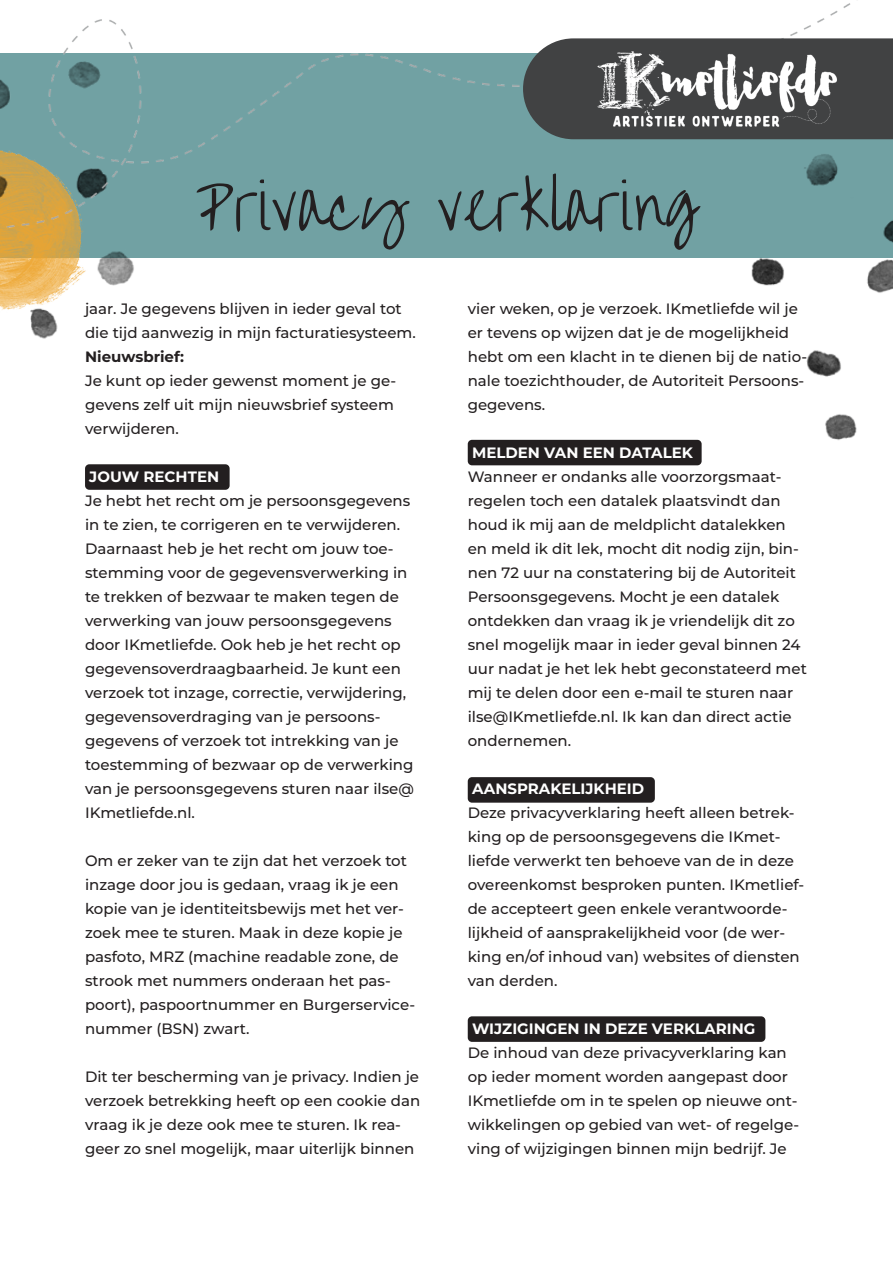
<style>
.page{position:relative;width:893px;height:1263px;background:#fff}
.page>*{position:absolute;margin:0;border:0;box-sizing:border-box;transform-origin:0 0}
.t1{font:75px "Liu Jian Mao Cao";color:#231f20}
.t2{font:500 15px/24px "Montserrat";color:#231f20}
.t3{font:700 15px "Montserrat";color:#fff}
.t4{font:700 15px "Montserrat";color:#231f20}
</style>
<div class="page">
<div style="left:85px;top:464px;width:145px;height:26px;background:#231f20;border-radius:4px"></div>
<div style="left:468px;top:440px;width:234px;height:25px;background:#231f20;border-radius:4px"></div>
<div style="left:468px;top:777px;width:187px;height:26px;background:#231f20;border-radius:4px"></div>
<div style="left:468px;top:1016px;width:297px;height:26px;background:#231f20;border-radius:4px"></div>
<img style="left:825px;top:414px;width:32px;height:26px">
<img style="left:0;top:3px;width:893px;height:374px">
<svg style="left:523px;top:38px;width:370px;height:101px;background:#4a4d4e"></svg>
<img style="left:575px;top:46px;width:279px;height:80px">
<h1 class="t1" style="left:196px;top:156px;width:503px">Privacy verklaring</h1>
<p class="t2" style="left:85px;top:296px;width:332px">jaar. Je gegevens blijven in ieder geval tot die tijd aanwezig in mijn facturatiesysteem.</p>
<p class="t4" style="left:85px;top:346px;width:101px">Nieuwsbrief:</p>
<p class="t2" style="left:85px;top:368px;width:313px">Je kunt op ieder gewenst moment je ge&shy;gevens zelf uit mijn nieuwsbrief systeem verwijderen.</p>
<p class="t3" style="left:89px;top:466px;width:131px">JOUW RECHTEN</p>
<p class="t2" style="left:85px;top:488px;width:330px">Je hebt het recht om je persoonsgegevens in te zien, te corrigeren en te verwijderen.<br>Daarnaast heb je het recht om jouw toe&shy;stemming voor de gegevensverwerking in te trekken of bezwaar te maken tegen de verwerking van jouw persoonsgegevens door IKmetliefde. Ook heb je het recht op gegevensoverdraagbaarheid. Je kunt een verzoek tot inzage, correctie, verwijdering, gegevensoverdraging van je persoons&shy;gegevens of verzoek tot intrekking van je toestemming of bezwaar op de verwerking van je persoonsgegevens sturen naar ilse@ IKmetliefde.nl.</p>
<p class="t2" style="left:85px;top:848px;width:332px">Om er zeker van te zijn dat het verzoek tot inzage door jou is gedaan, vraag ik je een kopie van je identiteitsbewijs met het ver&shy;zoek mee te sturen. Maak in deze kopie je pasfoto, MRZ (machine readable zone, de strook met nummers onderaan het pas&shy;poort), paspoortnummer en Burgerservice&shy;nummer (BSN) zwart.</p>
<p class="t2" style="left:85px;top:1064px;width:337px">Dit ter bescherming van je privacy. Indien je verzoek betrekking heeft op een cookie dan vraag ik je deze ook mee te sturen. Ik rea&shy;geer zo snel mogelijk, maar uiterlijk binnen</p>
<p class="t2" style="left:468px;top:296px;width:341px">vier weken, op je verzoek. IKmetliefde wil je er tevens op wijzen dat je de mogelijkheid hebt om een klacht in te dienen bij de natio&shy;nale toezichthouder, de Autoriteit Persoons&shy;gegevens.</p>
<p class="t3" style="left:472px;top:442px;width:222px">MELDEN VAN EEN DATALEK</p>
<p class="t2" style="left:468px;top:464px;width:341px">Wanneer er ondanks alle voorzorgsmaat&shy;regelen toch een datalek plaatsvindt dan houd ik mij aan de meldplicht datalekken en meld ik dit lek, mocht dit nodig zijn, bin&shy;nen 72 uur na constatering bij de Autoriteit Persoonsgegevens. Mocht je een datalek ontdekken dan vraag ik je vriendelijk dit zo snel mogelijk maar in ieder geval binnen 24 uur nadat je het lek hebt geconstateerd met mij te delen door een e-mail te sturen naar ilse@IKmetliefde.nl. Ik kan dan direct actie ondernemen.</p>
<p class="t3" style="left:472px;top:778px;width:174px">AANSPRAKELIJKHEID</p>
<p class="t2" style="left:468px;top:800px;width:338px">Deze privacyverklaring heeft alleen betrek&shy;king op de persoonsgegevens die IKmet&shy;liefde verwerkt ten behoeve van de in deze overeenkomst besproken punten. IKmetlief&shy;de accepteert geen enkele verantwoorde&shy;lijkheid of aansprakelijkheid voor (de wer&shy;king en/of inhoud van) websites of diensten van derden.</p>
<p class="t3" style="left:472px;top:1018px;width:285px">WIJZIGINGEN IN DEZE VERKLARING</p>
<p class="t2" style="left:468px;top:1040px;width:333px">De inhoud van deze privacyverklaring kan op ieder moment worden aangepast door IKmetliefde om in te spelen op nieuwe ont&shy;wikkelingen op gebied van wet- of regelge&shy;ving of wijzigingen binnen mijn bedrijf. Je</p>
</div>
